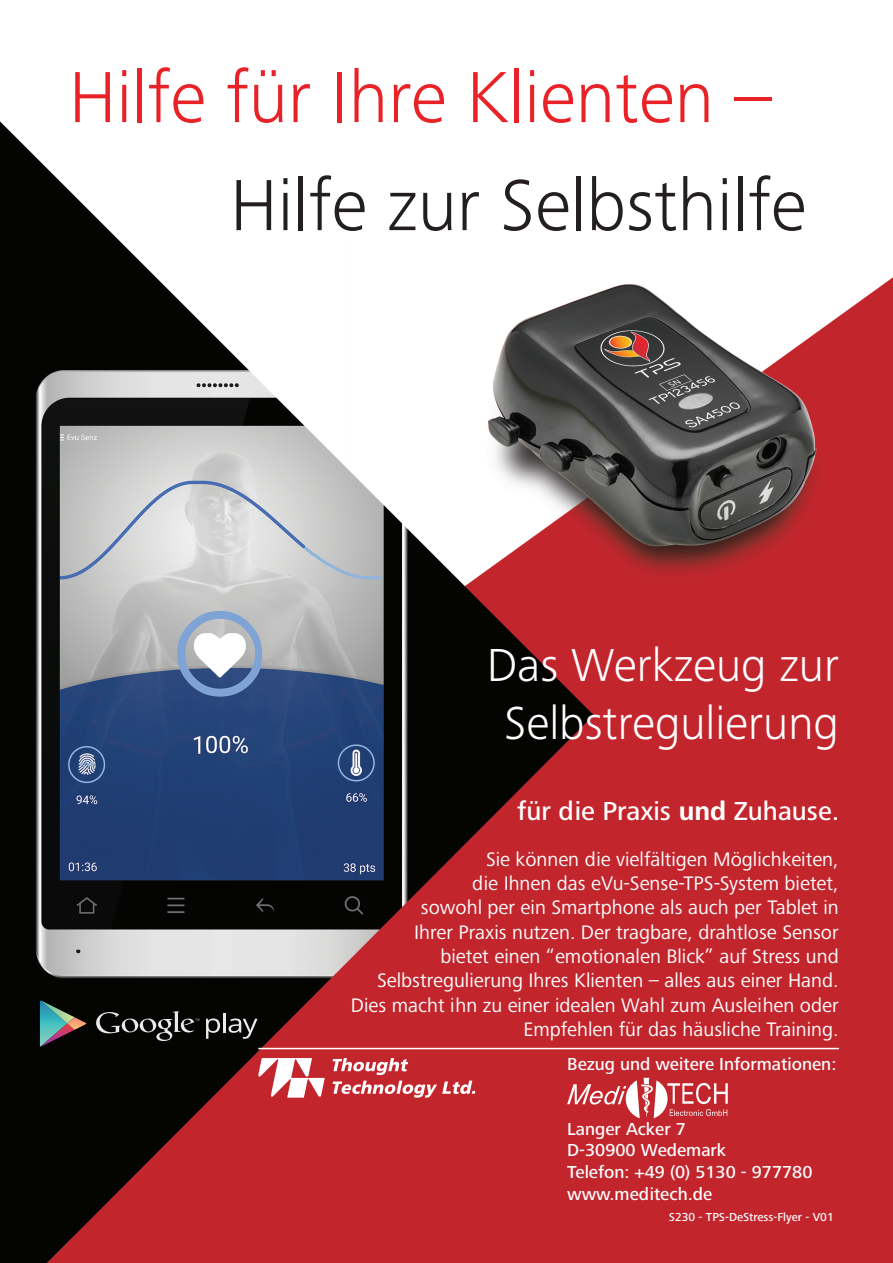
<style>
.page{position:relative;width:893px;height:1263px;background:#fff}
.page>*{position:absolute;margin:0;border:0;box-sizing:border-box;transform-origin:0 0}
.t1{font:300 75px "Frutiger Next Pro";color:#e92228}
.t2{font:300 75px "Frutiger Next Pro";color:#231f20}
.t3{font:300 48px/57.6px "Frutiger Next Pro";color:#fff;text-align:center}
.t4{font:500 27px "Frutiger Next Pro";color:#fff}
.t5{font:20.25px/24.3px "Frutiger Next Pro";color:#fff;text-align:right}
.t6{font:500 18px/21.6px "Frutiger Next Pro";color:#fff}
.t7{font:500 12px "Frutiger Next Pro";color:#fff}
.s1{font-weight:700}
</style>
<div class="page">
<img style="left:0;top:121px;width:893px;height:1142px">
<svg style="left:40px;top:1000px;width:47px;height:47px;background:#405453"></svg>
<svg style="left:206px;top:1018px;width:14px;height:21px"></svg>
<hr style="left:223px;top:1013px;width:3px;height:19px;background:#ebebec">
<svg style="left:228px;top:1018px;width:30px;height:21px"></svg>
<svg style="left:96px;top:1011px;width:103px;height:30px;background:#2e2f2e"></svg>
<svg style="left:333px;top:1058px;width:142px;height:40px"></svg>
<svg style="left:258px;top:1058px;width:67px;height:40px"></svg>
<hr style="left:258px;top:1048px;width:581px;height:1px;background:#fff">
<svg style="left:567px;top:1078px;width:161px;height:40px"></svg>
<h1 class="t1" style="left:69px;top:68px;width:704px">Hilfe für Ihre Klienten –</h1>
<h1 class="t2" style="left:230px;top:176px;width:578px">Hilfe zur Selbsthilfe</h1>
<h2 class="t3" style="left:487px;top:640px;width:354px">Das Werkzeug zur<br>Selbstregulierung</h2>
<h3 class="t4" style="left:517px;top:801px;width:324px">für die Praxis <span class="s1">und</span> Zuhause.</h3>
<p class="t5" style="left:351px;top:848px;width:489px">Sie können die vielfältigen Möglichkeiten,<br>die Ihnen das eVu-Sense-TPS-System bietet,<br>sowohl per ein Smartphone als auch per Tablet in<br>Ihrer Praxis nutzen. Der tragbare, drahtlose Sensor<br>bietet einen “emotionalen Blick” auf Stress und Selbstregulierung Ihres Klienten – alles aus einer Hand.<br>Dies macht ihn zu einer idealen Wahl zum Ausleihen oder Empfehlen für das häusliche Training.</p>
<p class="t6" style="left:567px;top:1054px;width:271px">Bezug und weitere Informationen:</p>
<p class="t6" style="left:567px;top:1119px;width:247px">Langer Acker 7<br>D-30900 Wedemark<br>Telefon: +49 (0) 5130 - 977780 www.meditech.de</p>
<p class="t7" style="left:669px;top:1212px;width:166px">S230 - TPS-DeStress-Flyer - V01</p>
</div>
